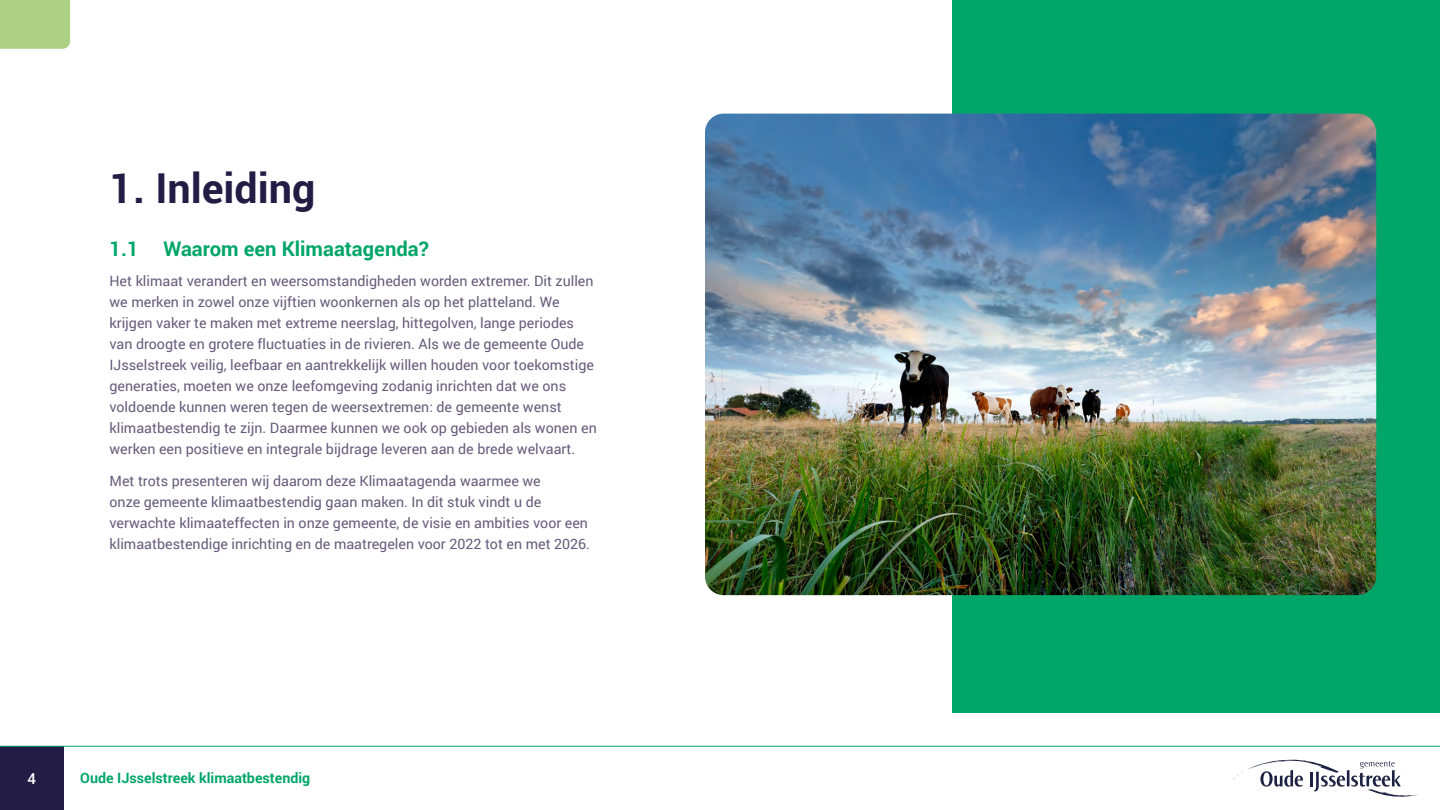
<style>
.page{position:relative;width:1440px;height:810px;background:#fff}
.page>*{position:absolute;margin:0;border:0;box-sizing:border-box;transform-origin:0 0}
.H2_-_TOC{font:700 41.25px "Roboto";color:#231d45}
.H3_-_TOC{font:700 20.25px "Roboto";color:#00a669}
.t1{font:500 15px "Roboto";color:#fff}
.Platte_tekst{font:14.25px/21px "Roboto";color:#685b7b}
.t2{font:700 14.25px "Roboto";color:#00a669}
</style>
<div class="page">
<div style="left:0;top:746px;width:64px;height:64px;background:#231d45"></div>
<svg style="left:1233px;top:760px;width:185px;height:37px"></svg>
<hr style="left:0;top:746px;width:1440px;height:1px;background:#00a669">
<div style="left:952px;top:0;width:488px;height:712px;background:#00a669"></div>
<img style="left:705px;top:114px;width:671px;height:481px">
<div style="left:0;top:0;width:70px;height:49px;background:#acd084"></div>
<h2 class="H2_-_TOC" style="left:110px;top:159px;width:207px">1. Inleiding</h2>
<h3 class="H3_-_TOC" style="left:110px;top:234px;width:321px">1.1 Waarom een Klimaatagenda?</h3>
<p class="Platte_tekst" style="left:110px;top:270px;width:489px">Het klimaat verandert en weersomstandigheden worden extremer. Dit zullen we merken in zowel onze vijftien woonkernen als op het platteland. We krijgen vaker te maken met extreme neerslag, hittegolven, lange periodes van droogte en grotere fluctuaties in de rivieren. Als we de gemeente Oude IJsselstreek veilig, leefbaar en aantrekkelijk willen houden voor toekomstige generaties, moeten we onze leefomgeving zodanig inrichten dat we ons voldoende kunnen weren tegen de weersextremen: de gemeente wenst klimaatbestendig te zijn. Daarmee kunnen we ook op gebieden als wonen en werken een positieve en integrale bijdrage leveren aan de brede welvaart.</p>
<p class="Platte_tekst" style="left:110px;top:470px;width:482px">Met trots presenteren wij daarom deze Klimaatagenda waarmee we<br>onze gemeente klimaatbestendig gaan maken. In dit stuk vindt u de verwachte klimaateffecten in onze gemeente, de visie en ambities voor een klimaatbestendige inrichting en de maatregelen voor 2022 tot en met 2026.</p>
<p class="t1" style="left:28px;top:768px;width:10px">4</p>
<p class="t2" style="left:80px;top:768px;width:232px">Oude IJsselstreek klimaatbestendig</p>
</div>
